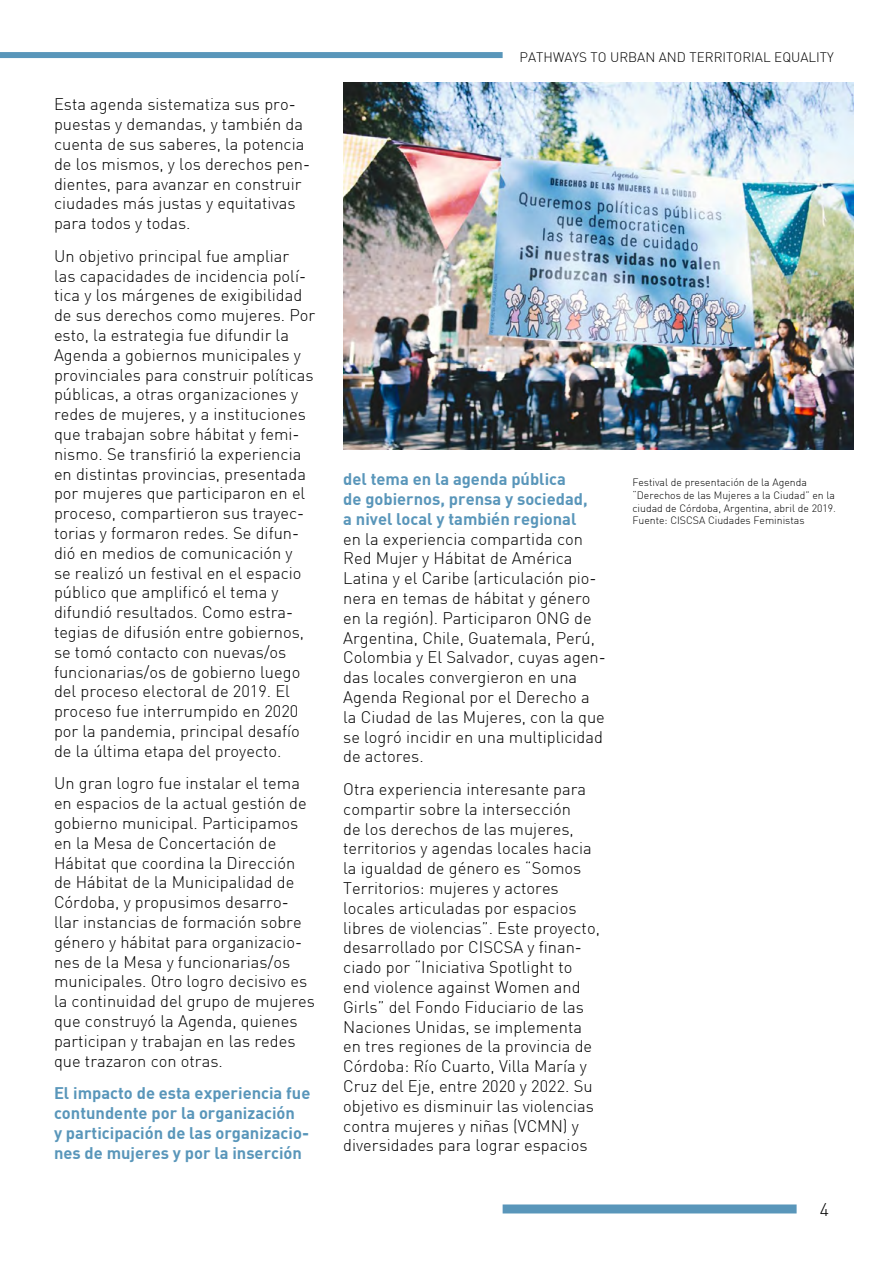
<style>
.page{position:relative;width:893px;height:1263px;background:#fff}
.page>*{position:absolute;margin:0;border:0;box-sizing:border-box;transform-origin:0 0}
.t1{font:300 18px "DIN";color:#000}
.t2{font:300 16.5px/19.8px "DIN";color:#000}
.t3{font:700 16.5px/19.8px "DIN";color:#5996ba}
.t4{font:300 13.5px "DIN";color:#000}
.t5{font:300 10.5px/12.6px "DIN";color:#000}
</style>
<div class="page">
<div style="left:503px;top:1204px;width:294px;height:9px;background:#5996ba"></div>
<div style="left:0;top:52px;width:503px;height:6px;background:#5996ba"></div>
<img style="left:343px;top:83px;width:510px;height:366px">
<p class="t2" style="left:54px;top:94px;width:258px">Esta agenda sistematiza sus pro&shy;puestas y demandas, y también da cuenta de sus saberes, la potencia de los mismos, y los derechos pen&shy;dientes, para avanzar en construir ciudades más justas y equitativas para todos y todas.</p>
<p class="t2" style="left:54px;top:246px;width:263px">Un objetivo principal fue ampliar<br>las capacidades de incidencia polí&shy;tica y los márgenes de exigibilidad de sus derechos como mujeres. Por esto, la estrategia fue difundir la Agenda a gobiernos municipales y provinciales para construir políticas públicas, a otras organizaciones y redes de mujeres, y a instituciones que trabajan sobre hábitat y femi&shy;nismo. Se transfirió la experiencia en distintas provincias, presentada por mujeres que participaron en el proceso, compartieron sus trayec&shy;torias y formaron redes. Se difun&shy;dió en medios de comunicación y<br>se realizó un festival en el espacio público que amplificó el tema y difundió resultados. Como estra&shy;tegias de difusión entre gobiernos, se tomó contacto con nuevas/os funcionarias/os de gobierno luego del proceso electoral de 2019. El proceso fue interrumpido en 2020 por la pandemia, principal desafío de la última etapa del proyecto.</p>
<p class="t2" style="left:54px;top:773px;width:263px">Un gran logro fue instalar el tema en espacios de la actual gestión de gobierno municipal. Participamos en la Mesa de Concertación de Hábitat que coordina la Dirección de Hábitat de la Municipalidad de Córdoba, y propusimos desarro&shy;llar instancias de formación sobre género y hábitat para organizacio&shy;nes de la Mesa y funcionarias/os municipales. Otro logro decisivo es la continuidad del grupo de mujeres que construyó la Agenda, quienes participan y trabajan en las redes que trazaron con otras.</p>
<p class="t3" style="left:54px;top:1083px;width:258px">El impacto de esta experiencia fue contundente por la organización<br>y participación de las organizacio&shy;nes de mujeres y por la inserción</p>
<p class="t4" style="left:520px;top:49px;width:316px">PATHWAYS TO URBAN AND TERRITORIAL EQUALITY</p>
<p class="t3" style="left:343px;top:469px;width:246px">del tema en la agenda pública de gobiernos, prensa y sociedad, a nivel local y también regional</p>
<p class="t2" style="left:343px;top:529px;width:264px">en la experiencia compartida con<br>Red Mujer y Hábitat de América<br>Latina y el Caribe (articulación pio&shy;nera en temas de hábitat y género en la región). Participaron ONG de<br>Argentina, Chile, Guatemala, Perú,<br>Colombia y El Salvador, cuyas agen&shy;das locales convergieron en una<br>Agenda Regional por el Derecho a la Ciudad de las Mujeres, con la que se logró incidir en una multiplicidad de actores.</p>
<p class="t2" style="left:343px;top:779px;width:258px">Otra experiencia interesante para compartir sobre la intersección<br>de los derechos de las mujeres, territorios y agendas locales hacia la igualdad de género es “Somos Territorios: mujeres y actores locales articuladas por espacios libres de violencias”. Este proyecto, desarrollado por CISCSA y finan&shy;ciado por “Iniciativa Spotlight to end violence against Women and Girls” del Fondo Fiduciario de las Naciones Unidas, se implementa en tres regiones de la provincia de Córdoba: Río Cuarto, Villa María y Cruz del Eje, entre 2020 y 2022. Su objetivo es disminuir las violencias contra mujeres y niñas (VCMN) y diversidades para lograr espacios</p>
<p class="t5" style="left:632px;top:476px;width:205px">Festival de presentación de la Agenda “Derechos de las Mujeres a la Ciudad” en la ciudad de Córdoba, Argentina, abril de 2019.<br>Fuente: CISCSA Ciudades Feministas</p>
<p class="t1" style="left:820px;top:1198px;width:11px">4</p>
</div>
